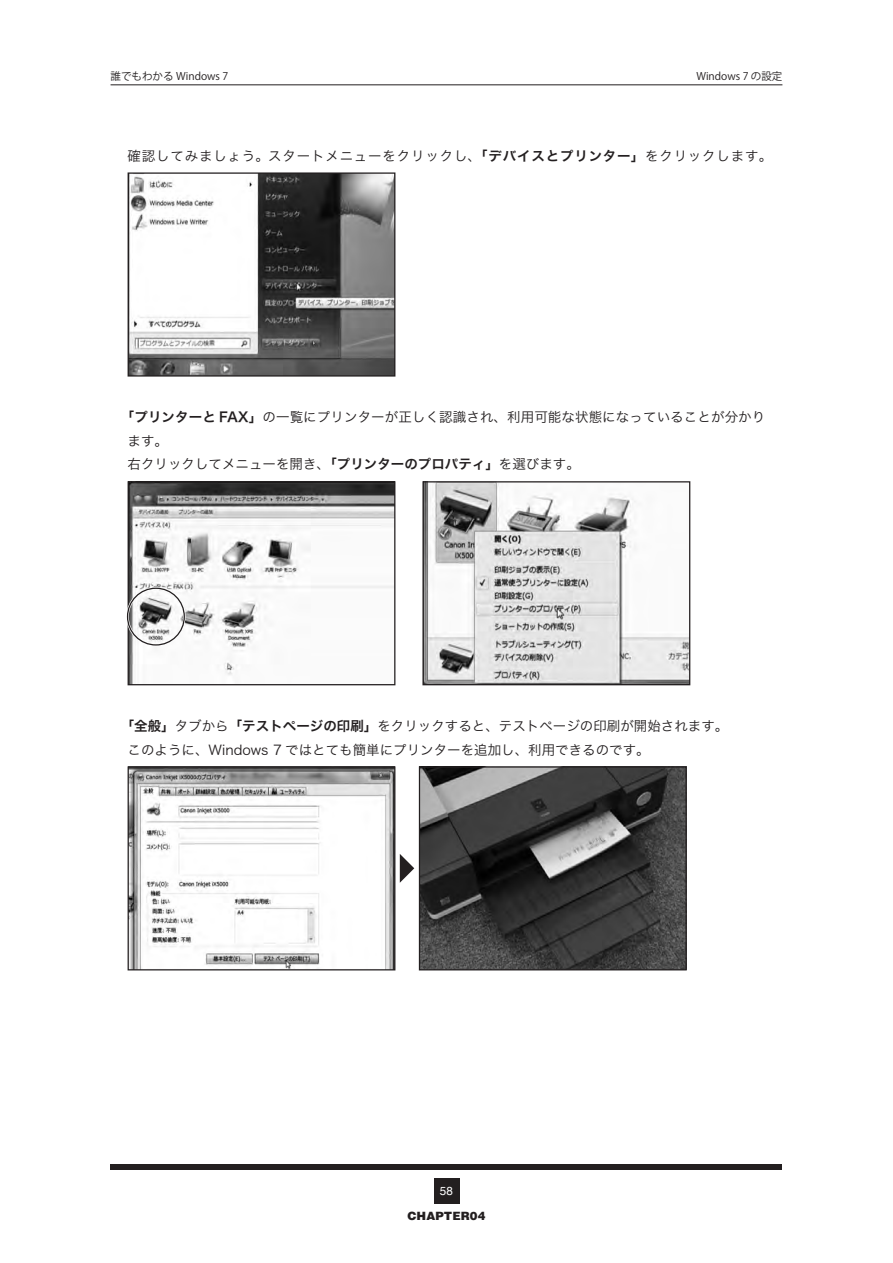
<style>
.page{position:relative;width:893px;height:1263px;background:#fff}
.page>*{position:absolute;margin:0;border:0;box-sizing:border-box;transform-origin:0 0}
.t1{font:13.5px/23.7px "Hira Kaku Pro W3";color:#231f20}
.t2{font:13.5px "Hira Kaku Pro W3";letter-spacing:.06em;color:#231f20}
.t3{font:900 11.7px "Helvetica";color:#231f20}
.t4{font:11.7px "Helvetica";color:#fff}
.t5{font:10.5px "Koz Go Std";color:#231f20}
.s1{font-family:"Hira Kaku Pro W6"}
</style>
<div class="page">
<div style="left:434px;top:1178px;width:25px;height:25px;background:#231f20"></div>
<div style="left:111px;top:1164px;width:671px;height:5px;background:#231f20"></div>
<hr style="left:111px;top:85px;width:671px;height:1px;background:#231f20">
<img style="left:130px;top:174px;width:263px;height:201px">
<div style="left:128px;top:172px;width:267px;height:205px;border:1px solid #231f20"></div>
<img style="left:130px;top:483px;width:263px;height:200px">
<div style="left:128px;top:481px;width:267px;height:204px;border:1px solid #231f20"></div>
<img style="left:424px;top:483px;width:264px;height:200px">
<div style="left:422px;top:481px;width:268px;height:204px;border:1px solid #231f20"></div>
<img style="left:130px;top:768px;width:263px;height:200px">
<div style="left:128px;top:766px;width:267px;height:204px;border:1px solid #231f20"></div>
<img style="left:421px;top:768px;width:264px;height:200px">
<div style="left:419px;top:766px;width:268px;height:204px;border:1px solid #231f20"></div>
<svg style="left:400px;top:854px;width:14px;height:29px"></svg>
<div style="left:126px;top:587px;width:60px;height:59px;border:3px solid #fff;border-radius:50%"></div>
<div style="left:127px;top:588px;width:58px;height:57px;border:1px solid #231f20;border-radius:50%"></div>
<p class="t5" style="left:111px;top:69px;width:119px">誰でもわかる Windows 7</p>
<p class="t5" style="left:696px;top:69px;width:88px">Windows 7 の設定</p>
<p class="t2" style="left:128px;top:144px;width:646px">確認してみましょう。スタートメニューをクリックし、<span class="s1">「デバイスとプリンター」</span>をクリックします。</p>
<p class="t1" style="left:128px;top:404px;width:639px;text-indent:-7px"><span class="s1">「プリンターと FAX」</span>の一覧にプリンターが正しく認識され、利用可能な状態になっていることが分かります。</p>
<p class="t1" style="left:128px;top:452px;width:454px">右クリックしてメニューを開き、<span class="s1">「プリンターのプロパティ」</span>を選びます。</p>
<p class="t1" style="left:121px;top:713px;width:609px"><span class="s1">「全般」</span>タブから<span class="s1">「テストページの印刷」</span>をクリックすると、テストページの印刷が開始されます。</p>
<p class="t1" style="left:128px;top:737px;width:524px">このように、Windows 7 ではとても簡単にプリンターを追加し、利用できるのです。</p>
<p class="t4" style="left:440px;top:1181px;width:15px">58</p>
<p class="t3" style="left:407px;top:1208px;width:79px">CHAPTER04</p>
</div>
